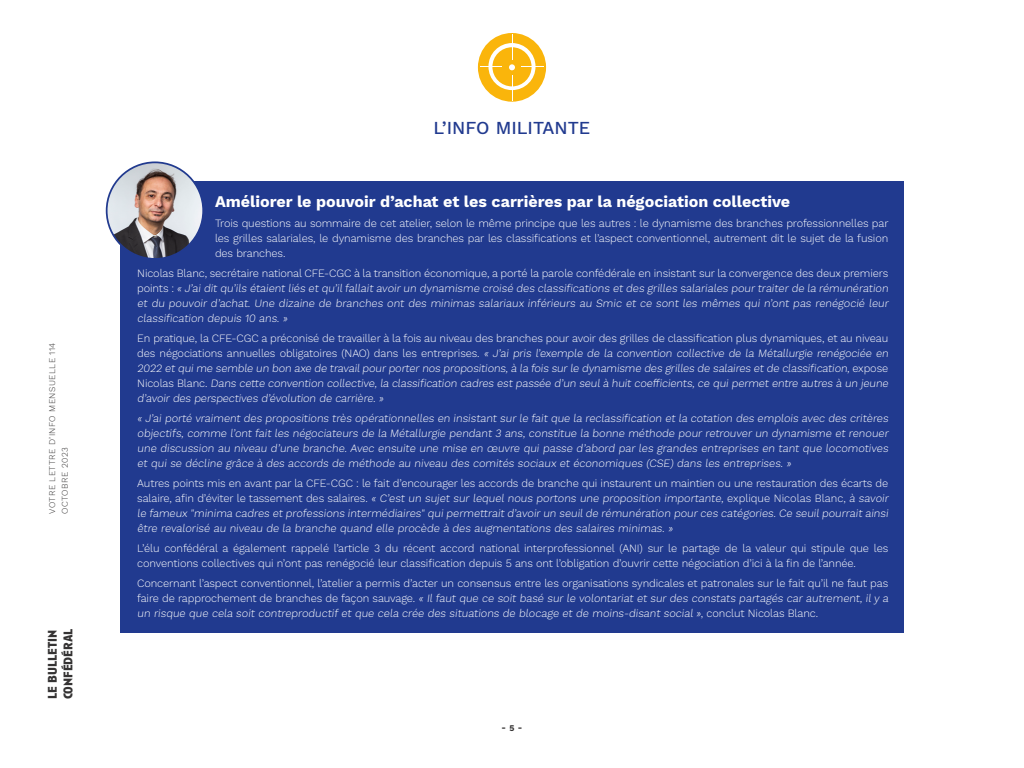
<style>
.page{position:relative;width:1024px;height:768px;background:#fff}
.page>*{position:absolute;margin:0;border:0;box-sizing:border-box;transform-origin:0 0}
.t1{font:500 18px "Work Sans";color:#213a8f}
.t2{font:700 16px "Work Sans";color:#fff}
.t3{font:700 13px/15.6px "Anisette Pro";color:#353333}
.t4{font:300 11px/15px "Work Sans";letter-spacing:-.01em;color:#fff}
.t5{font:300 8.6px/12.7px "Work Sans";letter-spacing:.05em;color:#353333}
.t6{font:700 8.6px "Work Sans";color:#353333}
</style>
<div class="page">
<svg style="left:478px;top:33px;width:68px;height:69px"></svg>
<svg style="left:480px;top:34px;width:64px;height:66px"></svg>
<div style="left:120px;top:181px;width:783px;height:452px;background:#213a8f"></div>
<img style="left:107px;top:162px;width:96px;height:97px;border-radius:48px">
<div style="left:106px;top:161px;width:98px;height:99px;border:2px solid #213a8f;border-radius:50%"></div>
<p class="t5" style="left:46px;top:514px;width:173px;rotate:-90deg">VOTRE LETTRE D’INFO MENSUELLE 114<br>OCTOBRE 2023</p>
<p class="t3" style="left:44px;top:699px;width:72px;rotate:-90deg">le bulletin confédéral</p>
<h1 class="t1" style="left:434px;top:117px;width:158px">L’INFO MILITANTE</h1>
<h2 class="t2" style="left:215px;top:192px;width:577px">Améliorer le pouvoir d’achat et les carrières par la négociation collective</h2>
<p class="t4" style="left:215px;top:216px;width:675px;text-align:justify">Trois questions au sommaire de cet atelier, selon le même principe que les autres : le dynamisme des branches professionnelles par les grilles salariales, le dynamisme des branches par les classifications et l’aspect conventionnel, autrement dit le sujet de la fusion des branches.</p>
<p class="t4" style="left:137px;top:266px;width:755px">Nicolas Blanc, secrétaire national CFE-CGC à la transition économique, a porté la parole confédérale en insistant sur la convergence des deux premiers points : « J’ai dit qu’ils étaient liés et qu’il fallait avoir un dynamisme croisé des classifications et des grilles salariales pour traiter de la rémunération et du pouvoir d’achat. Une dizaine de branches ont des minimas salariaux inférieurs au Smic et ce sont les mêmes qui n’ont pas renégocié leur classification depuis 10 ans. »</p>
<p class="t4" style="left:137px;top:331px;width:754px">En pratique, la CFE-CGC a préconisé de travailler à la fois au niveau des branches pour avoir des grilles de classification plus dynamiques, et au niveau d es n égo c i ati o n s an n u e lles o b li gato i res (N AO) d an s les e ntre p ri s es . « J’ai pris l’exemple de la convention collective de la Métallurgie renégociée en 2022 et qui me semble un bon axe de travail pour porter nos propositions, à la fois sur le dynamisme des grilles de salaires et de classification, ex p o s e N i c o las B la n c. Dans cette convention collective, la classification cadres est passée d’un seul à huit coefficients, ce qui permet entre autres à un jeune d’avoir des perspectives d’évolution de carrière. »</p>
<p class="t4" style="left:137px;top:411px;width:755px;text-align:justify">« J’ai porté vraiment des propositions très opérationnelles en insistant sur le fait que la reclassification et la cotation des emplois avec des critères objectifs, comme l’ont fait les négociateurs de la Métallurgie pendant 3 ans, constitue la bonne méthode pour retrouver un dynamisme et renouer une discussion au niveau d’une branche. Avec ensuite une mise en œuvre qui passe d’abord par les grandes entreprises en tant que locomotives et qui se décline grâce à des accords de méthode au niveau des comités sociaux et économiques (CSE) dans les entreprises. »</p>
<p class="t4" style="left:137px;top:476px;width:754px">Autres points mis en avant par la CFE-CGC : le fait d’encourager les accords de branche qui instaurent un maintien ou une restauration des écarts de salaire, afin d’éviter le tassement des salaires. « C’est un sujet sur lequel nous portons une proposition importante, explique Nicolas Blanc, à savoir le fameux "minima cadres et professions intermédiaires" qui permettrait d’avoir un seuil de rémunération pour ces catégories. Ce seuil pourrait ainsi être revalorisé au niveau de la branche quand elle procède à des augmentations des salaires minimas. »</p>
<p class="t4" style="left:137px;top:541px;width:753px">L’élu confédéral a également rappelé l’article 3 du récent accord national interprofessionnel (ANI) sur le partage de la valeur qui stipule que les conventions collectives qui n’ont pas renégocié leur classification depuis 5 ans ont l’obligation d’ouvrir cette négociation d’ici à la fin de l’année.</p>
<p class="t4" style="left:137px;top:576px;width:755px">Concernant l’aspect conventionnel, l’atelier a permis d’acter un consensus entre les organisations syndicales et patronales sur le fait qu’il ne faut pas faire de rapprochement de branches de façon sauvage. « Il faut que ce soit basé sur le volontariat et sur des constats partagés car autrement, il y a un risque que cela soit contreproductif et que cela crée des situations de blocage et de moins-disant social », conclut Nicolas Blanc.</p>
<p class="t6" style="left:502px;top:723px;width:22px">- 5 -</p>
</div>
